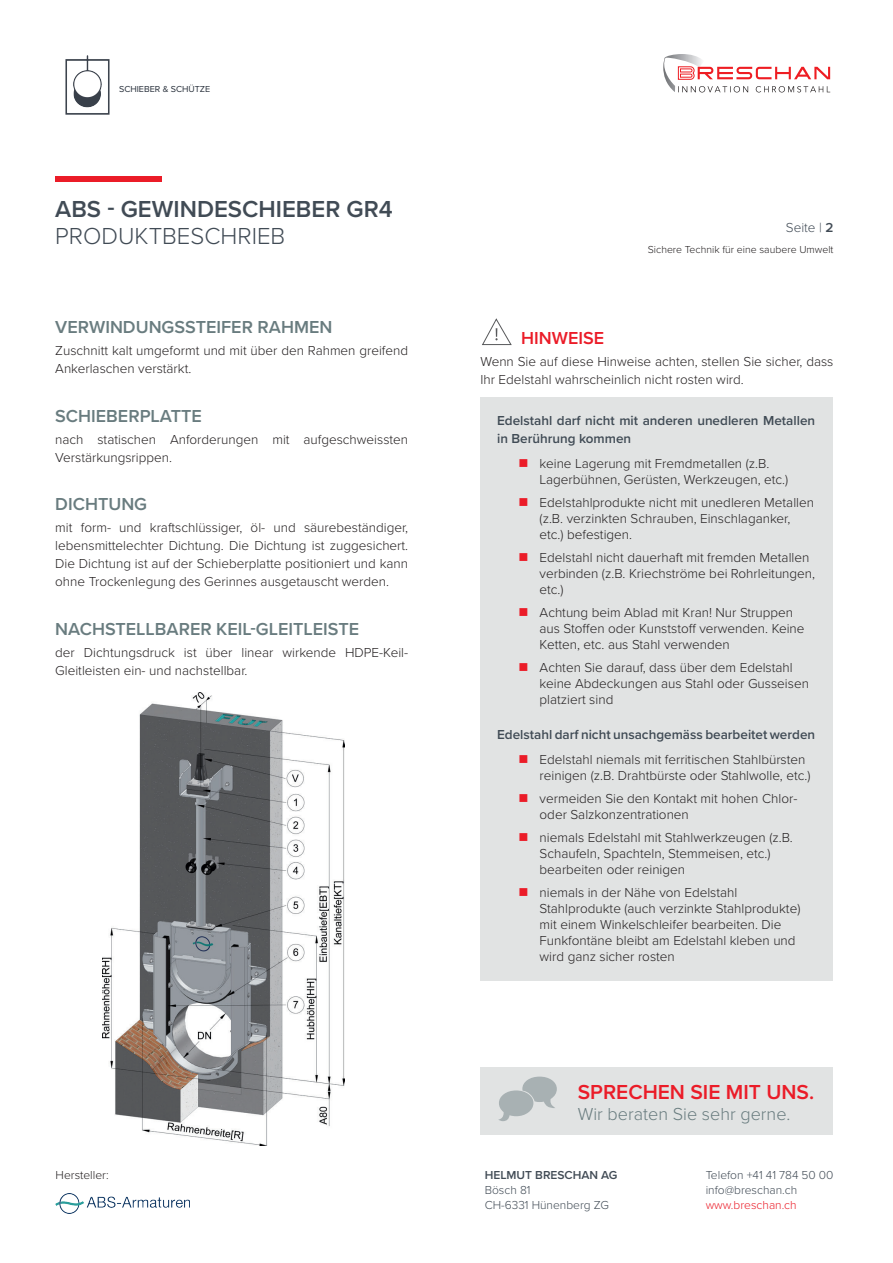
<style>
.page{position:relative;width:893px;height:1263px;background:#fff}
.page>*{position:absolute;margin:0;border:0;box-sizing:border-box;transform-origin:0 0}
.t1{font:600 24px "Proxima Nova";color:#414b55}
.t2{font:300 24px "Proxima Nova";color:#414b55}
.t3{font:600 21px "Proxima Nova";color:#eb1c28}
.t4{font:600 18px "Proxima Nova";color:#697c7f}
.t5{font:300 18px "Proxima Nova";color:#697c7f}
.t6{font:600 18px "Proxima Nova";color:#eb1c28}
.t7{font:300 13.5px/16.2px "Proxima Nova";color:#231f20}
.t8{font:600 13.5px/18px "Proxima Nova";color:#404b55}
.t9{font:300 13.5px "Proxima Nova";color:#414b55}
.t10{font:300 12px/15px "Proxima Nova";color:#414b55}
.t11{font:600 12px "Proxima Nova";color:#414b55}
.t12{font:300 12px "Proxima Nova";color:#eb1c28}
.t13{font:300 12px "Proxima Nova";color:#231f20}
.t14{font:300 10.5px "Proxima Nova";color:#231f20}
.t15{font:9px "Proxima Nova";color:#28303b}
.s1{font-weight:600}
</style>
<div class="page">
<div style="left:55px;top:176px;width:107px;height:6px;background:#eb1c28"></div>
<svg style="left:663px;top:54px;width:167px;height:38px"></svg>
<div style="left:480px;top:1067px;width:353px;height:68px;background:#e1e3e3"></div>
<img style="left:55px;top:1193px;width:135px;height:20px">
<img style="left:65px;top:55px;width:45px;height:60px">
<div style="left:480px;top:398px;width:352px;height:583px;background:#e1e3e3"></div>
<svg style="left:482px;top:319px;width:30px;height:27px"></svg>
<img style="left:102px;top:693px;width:242px;height:452px">
<p class="t15" style="left:119px;top:82px;width:93px">SCHIEBER &amp; SCHÜTZE</p>
<h1 class="t1" style="left:55px;top:191px;width:339px">ABS - GEWINDESCHIEBER GR4</h1>
<h1 class="t2" style="left:55px;top:218px;width:232px">PRODUKTBESCHRIEB</h1>
<h3 class="t4" style="left:55px;top:314px;width:279px">VERWINDUNGSSTEIFER RAHMEN</h3>
<p class="t7" style="left:55px;top:341px;width:354px;line-height:18px">Zuschnitt kalt umgeformt und mit über den Rahmen greifend<br>Ankerlaschen verstärkt.</p>
<h3 class="t4" style="left:55px;top:402px;width:148px">SCHIEBERPLATTE</h3>
<p class="t7" style="left:55px;top:430px;width:354px;line-height:18px">nach statischen Anforderungen mit aufgeschweissten<br>Verstärkungsrippen.</p>
<h3 class="t4" style="left:55px;top:491px;width:93px">DICHTUNG</h3>
<p class="t7" style="left:55px;top:518px;width:354px;line-height:18px;text-align:justify">mit form- und kraftschlüssiger, öl- und säurebeständiger, lebensmittelechter Dichtung. Die Dichtung ist zuggesichert.<br>Die Dichtung ist auf der Schieberplatte positioniert und kann ohne Trockenlegung des Gerinnes ausgetauscht werden.</p>
<h3 class="t4" style="left:55px;top:615px;width:305px">NACHSTELLBARER KEIL-GLEITLEISTE</h3>
<p class="t7" style="left:55px;top:643px;width:354px;line-height:18px">der Dichtungsdruck ist über linear wirkende HDPE-Keil-<br>Gleitleisten ein- und nachstellbar.</p>
<p class="t13" style="left:56px;top:1166px;width:55px">Hersteller:</p>
<p class="t9" style="left:786px;top:217px;width:49px">Seite | <span class="s1">2</span></p>
<p class="t14" style="left:648px;top:241px;width:187px">Sichere Technik für eine saubere Umwelt</p>
<h3 class="t6" style="left:521px;top:324px;width:85px">HINWEISE</h3>
<p class="t7" style="left:480px;top:352px;width:354px;line-height:18px">Wenn Sie auf diese Hinweise achten, stellen Sie sicher, dass<br>Ihr Edelstahl wahrscheinlich nicht rosten wird.</p>
<p class="t8" style="left:497px;top:411px;width:320px">Edelstahl darf nicht mit anderen unedleren Metallen in Berührung kommen</p>
<p class="t7" style="left:540px;top:455px;width:250px">keine Lagerung mit Fremdmetallen (z.B.<br>Lagerbühnen, Gerüsten, Werkzeugen, etc.)</p>
<p class="t7" style="left:540px;top:493px;width:276px">Edelstahlprodukte nicht mit unedleren Metallen (z.B. verzinkten Schrauben, Einschlaganker, etc.) befestigen.</p>
<p class="t7" style="left:540px;top:548px;width:277px">Edelstahl nicht dauerhaft mit fremden Metallen verbinden (z.B. Kriechströme bei Rohrleitungen, etc.)</p>
<p class="t7" style="left:540px;top:603px;width:266px">Achtung beim Ablad mit Kran! Nur Struppen aus Stoffen oder Kunststoff verwenden. Keine<br>Ketten, etc. aus Stahl verwenden</p>
<p class="t7" style="left:540px;top:658px;width:271px">Achten Sie darauf, dass über dem Edelstahl keine Abdeckungen aus Stahl oder Gusseisen platziert sind</p>
<p class="t8" style="left:497px;top:725px;width:320px">Edelstahl darf nicht unsachgemäss bearbeitet werden</p>
<p class="t7" style="left:540px;top:751px;width:272px">Edelstahl niemals mit ferritischen Stahlbürsten reinigen (z.B. Drahtbürste oder Stahlwolle, etc.)</p>
<p class="t7" style="left:540px;top:789px;width:259px">vermeiden Sie den Kontakt mit hohen Chlor&shy;oder Salzkonzentrationen</p>
<p class="t7" style="left:540px;top:828px;width:255px">niemals Edelstahl mit Stahlwerkzeugen (z.B.<br>Schaufeln, Spachteln, Stemmeisen, etc.) bearbeiten oder reinigen</p>
<p class="t7" style="left:540px;top:883px;width:262px">niemals in der Nähe von Edelstahl Stahlprodukte (auch verzinkte Stahlprodukte) mit einem Winkelschleifer bearbeiten. Die Funkfontäne bleibt am Edelstahl kleben und wird ganz sicher rosten</p>
<h2 class="t3" style="left:578px;top:1076px;width:238px">SPRECHEN SIE MIT UNS.</h2>
<h3 class="t5" style="left:578px;top:1101px;width:214px">Wir beraten Sie sehr gerne.</h3>
<p class="t11" style="left:485px;top:1166px;width:134px">HELMUT BRESCHAN AG</p>
<p class="t10" style="left:485px;top:1182px;width:126px">Bösch 81<br>CH-6331 Hünenberg ZG</p>
<p class="t10" style="left:706px;top:1167px;width:129px">Telefon +41 41 784 50 00 info@breschan.ch</p>
<p class="t12" style="left:706px;top:1196px;width:92px">www.breschan.ch</p>
</div>
